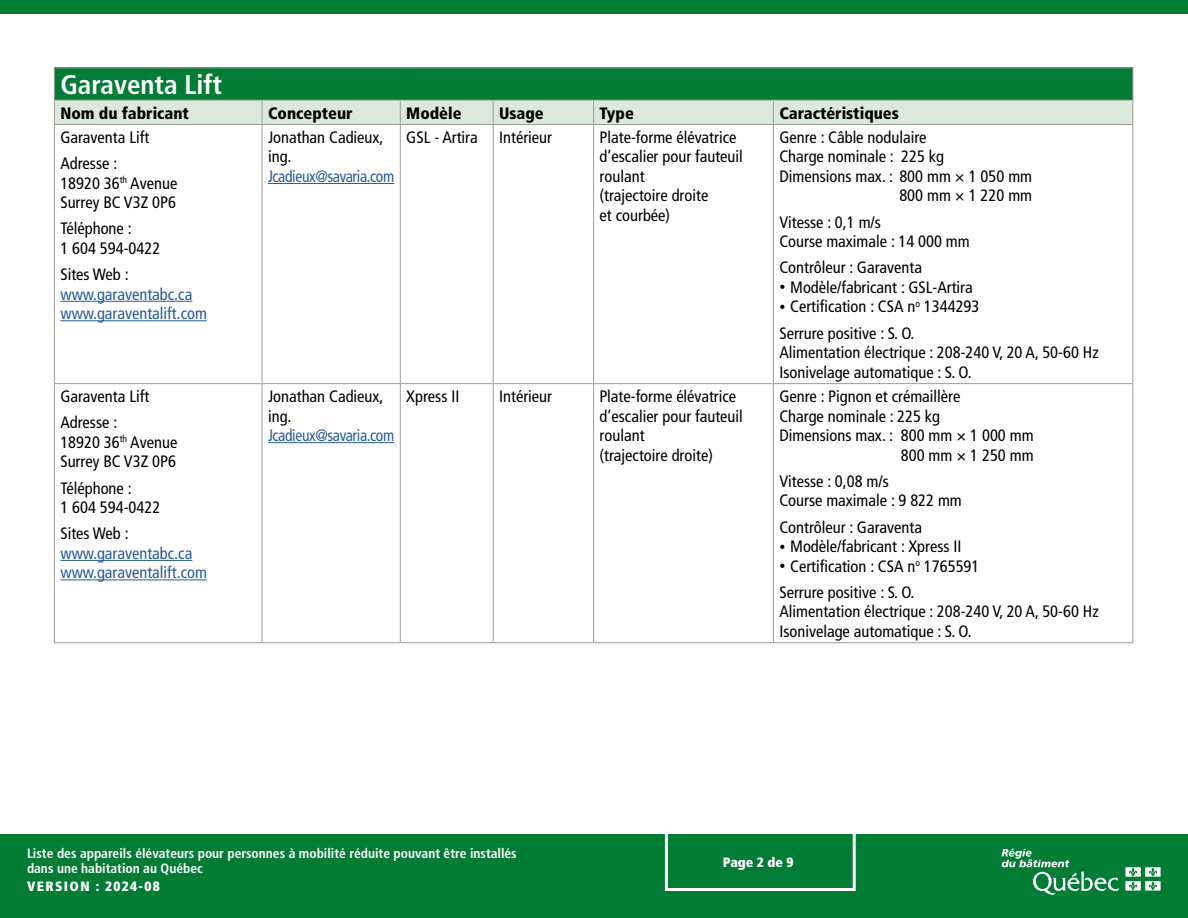
<style>
.page{position:relative;width:1188px;height:918px;background:#fff}
.page>*{position:absolute;margin:0;border:0;box-sizing:border-box;transform-origin:0 0}
.t1{font:700 condensed 27px "Frutiger LT Std";color:#fff}
.t2{font:condensed 16.5px/19.5px "Frutiger LT Std";color:#000}
.t3{font:condensed 16.5px/19.5px "Frutiger LT Std";color:#275b9b}
.t4{font:900 condensed 16.5px "Frutiger LT Std";color:#000}
.t5{font:condensed 16.5px "Frutiger LT Std";letter-spacing:-.02em;color:#275b9b;scale:.94 1}
.t6{font:700 condensed 13.5px/15px "Frutiger LT Std";color:#fff}
.t7{font:900 condensed 13.5px "Frutiger LT Std";letter-spacing:.1em;color:#fff}
.s1{font-size:12px}
</style>
<div class="page">
<div style="left:0;top:834px;width:1188px;height:84px;background:#007c34"></div>
<div style="left:0;top:0;width:1188px;height:14px;background:#007c34"></div>
<svg style="left:1125px;top:867px;width:36px;height:24px"></svg>
<svg style="left:1002px;top:849px;width:117px;height:46px"></svg>
<div style="left:665px;top:807px;width:191px;height:84px;border:3px solid #fff"></div>
<div style="left:54px;top:68px;width:1079px;height:32px;background:#007c34"></div>
<hr style="left:54px;top:68px;width:208px;height:1px;background:#9d9d9c">
<hr style="left:54px;top:68px;width:1px;height:32px;background:#9d9d9c">
<hr style="left:262px;top:68px;width:138px;height:1px;background:#9d9d9c">
<hr style="left:400px;top:68px;width:93px;height:1px;background:#9d9d9c">
<hr style="left:493px;top:68px;width:101px;height:1px;background:#9d9d9c">
<hr style="left:594px;top:68px;width:179px;height:1px;background:#9d9d9c">
<hr style="left:773px;top:68px;width:360px;height:1px;background:#9d9d9c">
<hr style="left:1132px;top:68px;width:1px;height:32px;background:#9d9d9c">
<hr style="left:54px;top:125px;width:1px;height:258px;background:#9d9d9c">
<hr style="left:1132px;top:125px;width:1px;height:258px;background:#9d9d9c">
<hr style="left:54px;top:384px;width:1px;height:258px;background:#9d9d9c">
<hr style="left:1132px;top:384px;width:1px;height:258px;background:#9d9d9c">
<hr style="left:54px;top:642px;width:208px;height:1px;background:#9d9d9c">
<hr style="left:262px;top:642px;width:138px;height:1px;background:#9d9d9c">
<hr style="left:400px;top:642px;width:93px;height:1px;background:#9d9d9c">
<hr style="left:493px;top:642px;width:101px;height:1px;background:#9d9d9c">
<hr style="left:594px;top:642px;width:179px;height:1px;background:#9d9d9c">
<hr style="left:773px;top:642px;width:360px;height:1px;background:#9d9d9c">
<div style="left:54px;top:100px;width:1079px;height:24px;background:#dbe9dd"></div>
<hr style="left:54px;top:124px;width:208px;height:1px;background:#9d9d9c">
<hr style="left:262px;top:124px;width:138px;height:1px;background:#9d9d9c">
<hr style="left:400px;top:124px;width:93px;height:1px;background:#9d9d9c">
<hr style="left:493px;top:124px;width:101px;height:1px;background:#9d9d9c">
<hr style="left:594px;top:124px;width:179px;height:1px;background:#9d9d9c">
<hr style="left:773px;top:124px;width:360px;height:1px;background:#9d9d9c">
<hr style="left:262px;top:125px;width:1px;height:258px;background:#9d9d9c">
<hr style="left:400px;top:125px;width:1px;height:258px;background:#9d9d9c">
<hr style="left:493px;top:125px;width:1px;height:258px;background:#9d9d9c">
<hr style="left:593px;top:125px;width:1px;height:258px;background:#9d9d9c">
<hr style="left:773px;top:125px;width:1px;height:258px;background:#9d9d9c">
<hr style="left:54px;top:383px;width:208px;height:1px;background:#9d9d9c">
<hr style="left:262px;top:383px;width:138px;height:1px;background:#9d9d9c">
<hr style="left:400px;top:383px;width:93px;height:1px;background:#9d9d9c">
<hr style="left:493px;top:383px;width:101px;height:1px;background:#9d9d9c">
<hr style="left:594px;top:383px;width:179px;height:1px;background:#9d9d9c">
<hr style="left:773px;top:383px;width:360px;height:1px;background:#9d9d9c">
<hr style="left:262px;top:384px;width:1px;height:258px;background:#9d9d9c">
<hr style="left:400px;top:384px;width:1px;height:258px;background:#9d9d9c">
<hr style="left:493px;top:384px;width:1px;height:258px;background:#9d9d9c">
<hr style="left:593px;top:384px;width:1px;height:258px;background:#9d9d9c">
<hr style="left:773px;top:384px;width:1px;height:258px;background:#9d9d9c">
<hr style="left:60px;top:301px;width:132px;height:1px;background:#275b9b">
<hr style="left:60px;top:320px;width:147px;height:1px;background:#275b9b">
<hr style="left:268px;top:183px;width:126px;height:1px;background:#275b9b">
<hr style="left:60px;top:560px;width:132px;height:1px;background:#275b9b">
<hr style="left:60px;top:579px;width:147px;height:1px;background:#275b9b">
<hr style="left:268px;top:442px;width:126px;height:1px;background:#275b9b">
<h1 class="t1" style="left:60px;top:69px;width:163px">Garaventa Lift</h1>
<p class="t4" style="left:60px;top:103px;width:130px">Nom du fabricant</p>
<p class="t4" style="left:268px;top:103px;width:86px">Concepteur</p>
<p class="t4" style="left:406px;top:103px;width:57px">Modèle</p>
<p class="t4" style="left:499px;top:103px;width:46px">Usage</p>
<p class="t4" style="left:600px;top:103px;width:36px">Type</p>
<p class="t4" style="left:779px;top:103px;width:121px">Caractéristiques</p>
<p class="t2" style="left:60px;top:124px;width:90px;line-height:26.2px">Garaventa Lift<br>Adresse :</p>
<p class="t2" style="left:60px;top:173px;width:118px">18920 36<sup>th</sup> Avenue<br>Surrey BC V3Z 0P6</p>
<p class="t2" style="left:60px;top:219px;width:101px">Téléphone :<br>1 604 594-0422</p>
<p class="t2" style="left:60px;top:265px;width:70px">Sites Web :</p>
<p class="t3" style="left:60px;top:284px;width:148px">www.garaventabc.ca www.garaventalift.com</p>
<p class="t2" style="left:406px;top:128px;width:73px">GSL - Artira</p>
<p class="t2" style="left:499px;top:128px;width:54px">Intérieur</p>
<p class="t2" style="left:600px;top:128px;width:145px">Plate-forme élévatrice d’escalier pour fauteuil roulant<br>(trajectoire droite<br>et courbée)</p>
<p class="t2" style="left:779px;top:128px;width:149px">Genre : Câble nodulaire</p>
<p class="t2" style="left:268px;top:128px;width:117px">Jonathan Cadieux, ing.</p>
<p class="t5" style="left:268px;top:167px;width:136px">Jcadieux@savaria.com</p>
<p class="t2" style="left:779px;top:147px;width:166px">Charge nominale : 225 kg</p>
<p class="t2" style="left:779px;top:167px;width:254px">Dimensions max. : 800 mm × 1 050 mm</p>
<p class="t2" style="left:899px;top:186px;width:134px">800 mm × 1 220 mm</p>
<p class="t2" style="left:779px;top:212px;width:192px">Vitesse : 0,1 m/s<br>Course maximale : 14 000 mm</p>
<p class="t2" style="left:779px;top:258px;width:144px">Contrôleur : Garaventa</p>
<p class="t2" style="left:779px;top:278px;width:195px"><span class="s1">•</span> Modèle/fabricant : GSL-Artira</p>
<p class="t2" style="left:779px;top:294px;width:202px;line-height:26.2px"><span class="s1">•</span> Certification : CSA n<sup>o</sup> 1344293<br>Serrure positive : S. O.</p>
<p class="t2" style="left:779px;top:343px;width:321px">Alimentation électrique : 208-240 V, 20 A, 50-60 Hz<br>Isonivelage automatique : S. O.</p>
<p class="t2" style="left:60px;top:383px;width:90px;line-height:26.2px">Garaventa Lift<br>Adresse :</p>
<p class="t2" style="left:60px;top:432px;width:118px">18920 36<sup>th</sup> Avenue<br>Surrey BC V3Z 0P6</p>
<p class="t2" style="left:60px;top:478px;width:101px">Téléphone :<br>1 604 594-0422</p>
<p class="t2" style="left:60px;top:524px;width:70px">Sites Web :</p>
<p class="t3" style="left:60px;top:543px;width:148px">www.garaventabc.ca www.garaventalift.com</p>
<p class="t2" style="left:268px;top:387px;width:117px">Jonathan Cadieux, ing.</p>
<p class="t5" style="left:268px;top:426px;width:136px">Jcadieux@savaria.com</p>
<p class="t2" style="left:406px;top:387px;width:55px">Xpress II</p>
<p class="t2" style="left:499px;top:387px;width:54px">Intérieur</p>
<p class="t2" style="left:600px;top:387px;width:145px">Plate-forme élévatrice d’escalier pour fauteuil roulant<br>(trajectoire droite)</p>
<p class="t2" style="left:779px;top:387px;width:183px">Genre : Pignon et crémaillère</p>
<p class="t2" style="left:779px;top:406px;width:162px">Charge nominale : 225 kg</p>
<p class="t2" style="left:779px;top:426px;width:256px">Dimensions max. : 800 mm × 1 000 mm</p>
<p class="t2" style="left:901px;top:445px;width:134px">800 mm × 1 250 mm</p>
<p class="t2" style="left:779px;top:471px;width:184px">Vitesse : 0,08 m/s<br>Course maximale : 9 822 mm</p>
<p class="t2" style="left:779px;top:517px;width:144px">Contrôleur : Garaventa</p>
<p class="t2" style="left:779px;top:537px;width:184px"><span class="s1">•</span> Modèle/fabricant : Xpress II</p>
<p class="t2" style="left:779px;top:553px;width:202px;line-height:26.2px"><span class="s1">•</span> Certification : CSA n<sup>o</sup> 1765591<br>Serrure positive : S. O.</p>
<p class="t2" style="left:779px;top:602px;width:321px">Alimentation électrique : 208-240 V, 20 A, 50-60 Hz<br>Isonivelage automatique : S. O.</p>
<p class="t6" style="left:27px;top:845px;width:491px">Liste des appareils élévateurs pour personnes à mobilité réduite pouvant être installés dans une habitation au Québec</p>
<p class="t7" style="left:27px;top:878px;width:134px">VERSION : 2024-08</p>
<p class="t7" style="left:723px;top:855px;width:72px">Page 2 de 9</p>
</div>
